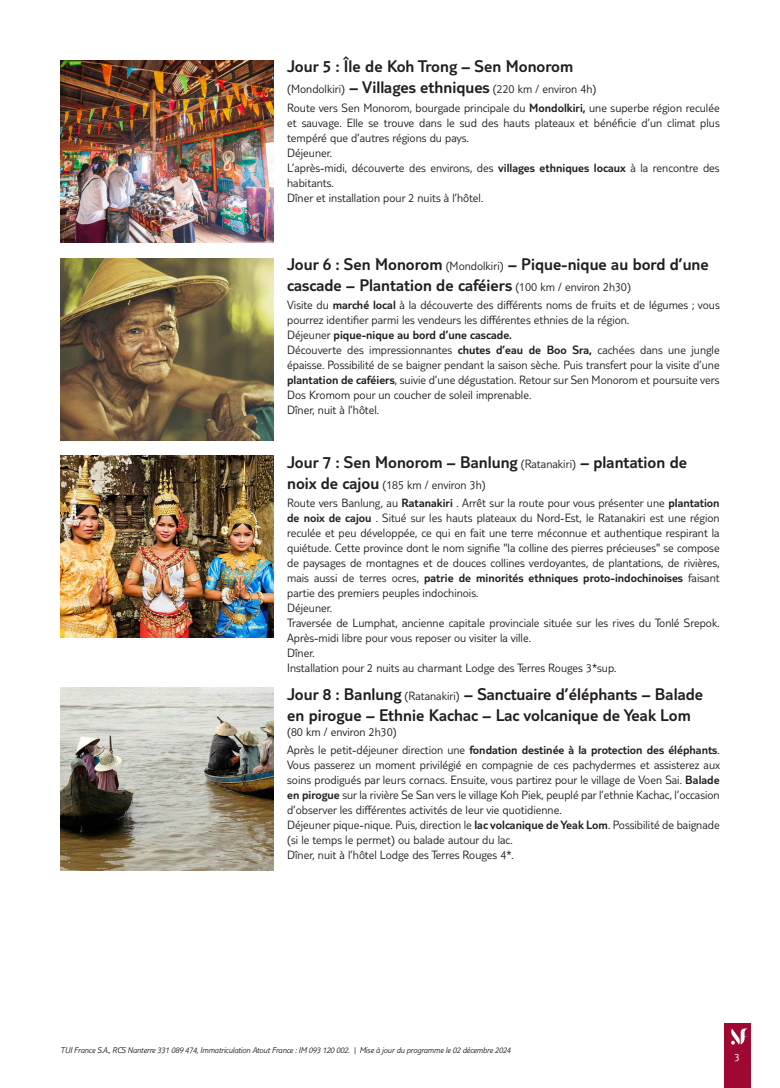
<style>
.page{position:relative;width:780px;height:1088px;background:#fff}
.page>*{position:absolute;margin:0;border:0;box-sizing:border-box;transform-origin:0 0}
.t1{font:300 17.5px/21px "TUI Type";color:#231f20}
.t2{font:300 12.5px/15px "TUI Type";color:#231f20}
.t3{font:300 11.25px "TUI Type";color:#fff}
.t4{font:italic 300 8.75px "TUI Type";letter-spacing:-.02em;color:#231f20}
.s1{font-size:17.5px}
.s2{font-style:inherit}
.s3{font-size:12.5px}
</style>
<div class="page">
<div style="left:724px;top:1023px;width:26px;height:65px;background:#9e0832"></div>
<svg style="left:731px;top:1028px;width:17px;height:16px"></svg>
<img style="left:60px;top:60px;width:213px;height:182px">
<img style="left:60px;top:258px;width:213px;height:182px">
<img style="left:60px;top:456px;width:213px;height:182px">
<img style="left:60px;top:688px;width:213px;height:182px">
<h1 class="t1" style="left:287px;top:55px;width:287px">Jour 5 : Île de Koh Trong – Sen Monorom</h1>
<p class="t2" style="left:287px;top:79px;width:434px;line-height:18.5px">(Mondolkiri) <span class="s1">– Villages ethniques</span> (220 km / environ 4h)<br>Route vers Sen Monorom, bourgade principale du <span class="s2">Mondolkiri,</span> une superbe région reculée</p>
<p class="t2" style="left:287px;top:115px;width:434px">et sauvage. Elle se trouve dans le sud des hauts plateaux et bénéficie d’un climat plus tempéré que d’autres régions du pays.<br>Déjeuner.<br>L’après-midi, découverte des environs, des <span class="s2">villages ethniques locaux</span> à la rencontre des habitants.<br>Dîner et installation pour 2 nuits à l’hôtel.</p>
<h1 class="t1" style="left:287px;top:253px;width:423px">Jour 6 : Sen Monorom <span class="s3">(Mondolkiri)</span> – Pique-nique au bord d’une cascade – Plantation de caféiers <span class="s3">(100 km / environ 2h30)</span></h1>
<p class="t2" style="left:287px;top:297px;width:434px">Visite du <span class="s2">marché local</span> à la découverte des différents noms de fruits et de légumes ; vous pourrez identifier parmi les vendeurs les différentes ethnies de la région.<br>Déjeuner <span class="s2">pique-nique au bord d’une cascade.<br></span>Découverte des impressionnantes <span class="s2">chutes d’eau de Boo Sra,</span> cachées dans une jungle épaisse. Possibilité de se baigner pendant la saison sèche. Puis transfert pour la visite d’une <span class="s2">plantation de caféiers</span>, suivie d’une dégustation. Retour sur Sen Monorom et poursuite vers Dos Kromom pour un coucher de soleil imprenable.<br>Dîner, nuit à l’hôtel.</p>
<h1 class="t1" style="left:287px;top:451px;width:401px">Jour 7 : Sen Monorom – Banlung <span class="s3">(Ratanakiri)</span> – plantation de</h1>
<p class="t2" style="left:287px;top:475px;width:434px;line-height:18.5px"><span class="s1">noix de cajou</span> (185 km / environ 3h)<br>Route vers Banlung, au <span class="s2">Ratanakiri</span> . Arrêt sur la route pour vous présenter une <span class="s2">plantation</span></p>
<p class="t2" style="left:287px;top:510px;width:434px"><span class="s2">de noix de cajou</span> . Situé sur les hauts plateaux du Nord-Est, le Ratanakiri est une région reculée et peu développée, ce qui en fait une terre méconnue et authentique respirant la quiétude. Cette province dont le nom signifie "la colline des pierres précieuses" se compose de paysages de montagnes et de douces collines verdoyantes, de plantations, de rivières, mais aussi de terres ocres, <span class="s2">patrie de minorités ethniques proto-indochinoises</span> faisant partie des premiers peuples indochinois.<br>Déjeuner.<br>Traversée de Lumphat, ancienne capitale provinciale située sur les rives du Tonlé Srepok.<br>Après-midi libre pour vous reposer ou visiter la ville.<br>Dîner.<br>Installation pour 2 nuits au charmant Lodge des Terres Rouges 3*sup.</p>
<h1 class="t1" style="left:287px;top:683px;width:417px">Jour 8 : Banlung <span class="s3">(Ratanakiri)</span> – Sanctuaire d’éléphants – Balade en pirogue – Ethnie Kachac – Lac volcanique de Yeak Lom</h1>
<p class="t2" style="left:287px;top:722px;width:434px;line-height:18.5px">(80 km / environ 2h30)<br>Après le petit-déjeuner direction une <span class="s2">fondation destinée à la protection des éléphants</span>.</p>
<p class="t2" style="left:287px;top:757px;width:434px">Vous passerez un moment privilégié en compagnie de ces pachydermes et assisterez aux soins prodigués par leurs cornacs. Ensuite, vous partirez pour le village de Voen Sai. <span class="s2">Balade en pirogue</span> sur la rivière Se San vers le village Koh Piek, peuplé par l’ethnie Kachac, l’occasion d’observer les différentes activités de leur vie quotidienne.<br>Déjeuner pique-nique. Puis, direction le <span class="s2">lac volcanique de Yeak Lom</span>. Possibilité de baignade (si le temps le permet) ou balade autour du lac.<br>Dîner, nuit à l’hôtel Lodge des Terres Rouges 4*.</p>
<p class="t4" style="left:60px;top:1045px;width:452px">TUI France S.A., RCS Nanterre 331 089 474, Immatriculation Atout France : IM 093 120 002. | Mise à jour du programme le 02 décembre 2024</p>
<p class="t3" style="left:734px;top:1050px;width:7px">3</p>
</div>
